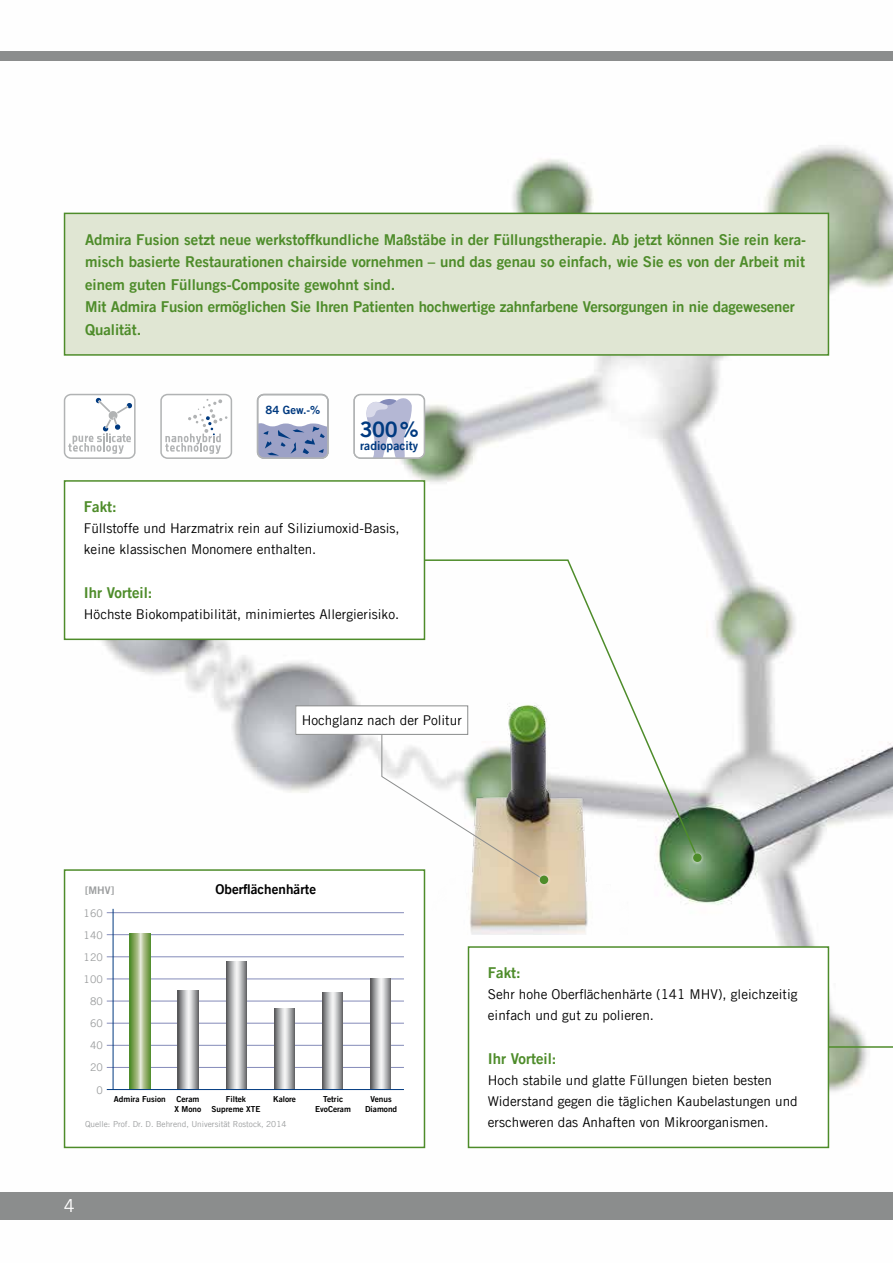
<style>
.page{position:relative;width:893px;height:1263px;background:#fff}
.page>*{position:absolute;margin:0;border:0;box-sizing:border-box;transform-origin:0 0}
.t1{font:21.3px "Trade Gothic LT Com Bd 2";color:#003a80}
.t2{font:18px "Trade Gothic LT Com";color:#fff}
.t3{font:15px/22.5px "Trade Gothic LT Com Bd 2";color:#4e8c2a}
.t4{font:13.5px/21px "Trade Gothic LT Com";color:#000}
.t5{font:13.5px "Trade Gothic LT Com Bd 2";color:#000}
.t6{font:12.15px "Trade Gothic LT Com Bd 2";color:#003a80}
.t7{font:11.4px "Trade Gothic LT Com Bd 2";color:#003a80}
.t8{font:10.5px/22px "Trade Gothic LT Com";color:#9c9e9f;text-align:right}
.t9{font:10.5px "Trade Gothic LT Com Bd 2";color:#9c9e9f}
.t10{font:8.25px/10.5px "Trade Gothic LT Com Bd 2";color:#000;text-align:center}
.t11{font:8.25px "Trade Gothic LT Com";color:#9c9e9f}
</style>
<div class="page">
<img style="left:63px;top:145px;width:830px;height:1004px">
<div style="left:0;top:1192px;width:893px;height:28px;background:#8b8d8d"></div>
<div style="left:0;top:51px;width:893px;height:10px;background:#8b8d8d"></div>
<img style="left:432px;top:860px;width:200px;height:74px">
<svg style="left:381px;top:735px;width:164px;height:146px"></svg>
<div style="left:536px;top:872px;width:16px;height:15px;background:#fff;opacity:.75"></div>
<div style="left:540px;top:875px;width:8px;height:9px;background:#4e8c2a;border-radius:50%"></div>
<div style="left:296px;top:706px;width:172px;height:28px;background:#fff"></div>
<div style="left:295px;top:705px;width:173px;height:30px;border:1px solid #8b8d8d"></div>
<div style="left:64px;top:480px;width:361px;height:160px;background:#fff;border:2px solid #4e8c2a"></div>
<div style="left:64px;top:213px;width:765px;height:143px;background:#e0e6d3;border:2px solid #4e8c2a"></div>
<div style="left:468px;top:946px;width:361px;height:202px;background:#fff;border:2px solid #4e8c2a"></div>
<svg style="left:423px;top:559px;width:276px;height:301px"></svg>
<svg style="left:827px;top:914px;width:66px;height:134px"></svg>
<div style="left:690px;top:850px;width:15px;height:15px;background:#fff;opacity:.75"></div>
<div style="left:693px;top:853px;width:9px;height:9px;background:#4e8c2a;border-radius:50%"></div>
<div style="left:65px;top:394px;width:70px;height:64px;background:#fff;border-radius:6px"></div>
<div style="left:64px;top:394px;width:72px;height:65px;border:2px solid #b1b3b4;border-radius:6px"></div>
<svg style="left:68px;top:397px;width:64px;height:57px"></svg>
<div style="left:64px;top:869px;width:361px;height:279px;background:#fff;border:2px solid #4e8c2a"></div>
<hr style="left:107px;top:1067px;width:297px;height:1px;background:#848bb9">
<hr style="left:107px;top:1045px;width:297px;height:1px;background:#848bb9">
<hr style="left:107px;top:1023px;width:297px;height:1px;background:#848bb9">
<hr style="left:107px;top:1001px;width:297px;height:1px;background:#848bb9">
<hr style="left:107px;top:979px;width:297px;height:1px;background:#848bb9">
<hr style="left:107px;top:956px;width:297px;height:1px;background:#848bb9">
<hr style="left:107px;top:934px;width:297px;height:1px;background:#848bb9">
<hr style="left:107px;top:912px;width:297px;height:1px;background:#848bb9">
<svg style="left:370px;top:979px;width:21px;height:110px;background:#aeaeb0"></svg>
<hr style="left:113px;top:909px;width:1px;height:180px;background:#003a80">
<svg style="left:130px;top:933px;width:20px;height:156px;background:#98b477"></svg>
<svg style="left:178px;top:990px;width:20px;height:99px;background:#b1b2b4"></svg>
<svg style="left:226px;top:961px;width:21px;height:128px;background:#adaeb0"></svg>
<svg style="left:274px;top:1009px;width:21px;height:80px;background:#adaeaf"></svg>
<svg style="left:322px;top:992px;width:21px;height:97px;background:#adaeb0"></svg>
<hr style="left:107px;top:1089px;width:297px;height:1px;background:#003a80">
<div style="left:354px;top:394px;width:70px;height:64px;background:#fff;border-radius:6px"></div>
<svg style="left:366px;top:398px;width:46px;height:58px"></svg>
<div style="left:353px;top:394px;width:72px;height:65px;border:2px solid #b1b3b4;border-radius:6px"></div>
<div style="left:161px;top:394px;width:70px;height:64px;background:#fff;border-radius:6px"></div>
<div style="left:160px;top:394px;width:72px;height:65px;border:2px solid #b1b3b4;border-radius:6px"></div>
<svg style="left:165px;top:399px;width:63px;height:55px"></svg>
<div style="left:258px;top:394px;width:70px;height:64px;background:#fff;border-radius:6px"></div>
<div style="left:257px;top:394px;width:72px;height:65px;border:2px solid #b1b3b4;border-radius:6px"></div>
<svg style="left:258px;top:422px;width:70px;height:36px;background:#97a0c3"></svg>
<p class="t3" style="left:85px;top:228px;width:723px">Admira Fusion setzt neue werkstoffkundliche Maßstäbe in der Füllungstherapie. Ab jetzt können Sie rein kera&shy;misch basierte Restaurationen chairside vornehmen – und das genau so einfach, wie Sie es von der Arbeit mit einem guten Füllungs-Composite gewohnt sind.<br>Mit Admira Fusion ermöglichen Sie Ihren Patienten hochwertige zahnfarbene Versorgungen in nie dagewesener Qualität.</p>
<p class="t7" style="left:265px;top:403px;width:56px">84 Gew.-%</p>
<h1 class="t1" style="left:360px;top:416px;width:61px">300%</h1>
<p class="t6" style="left:360px;top:438px;width:60px">radiopacity</p>
<p class="t3" style="left:84px;top:495px;width:34px">Fakt:</p>
<p class="t4" style="left:84px;top:518px;width:317px">Füllstoffe und Harzmatrix rein auf Siliziumoxid-Basis, keine klassischen Monomere enthalten.</p>
<p class="t3" style="left:84px;top:581px;width:70px">Ihr Vorteil:</p>
<p class="t4" style="left:84px;top:603px;width:317px">Höchste Biokompatibilität, minimiertes Allergierisiko.</p>
<p class="t4" style="left:302px;top:710px;width:162px">Hochglanz nach der Politur</p>
<p class="t9" style="left:85px;top:884px;width:31px">[MHV]</p>
<p class="t5" style="left:216px;top:881px;width:102px">Oberflächenhärte</p>
<p class="t8" style="left:84px;top:902px;width:21px">160<br>140<br>120<br>100<br>80<br>60<br>40<br>20<br>0</p>
<p class="t10" style="left:114px;top:1093px;width:54px">Admira Fusion</p>
<p class="t10" style="left:174px;top:1093px;width:28px;text-align:left">Ceram<br>X Mono</p>
<p class="t10" style="left:212px;top:1093px;width:50px">Filtek<br>Supreme XTE</p>
<p class="t10" style="left:273px;top:1093px;width:24px">Kalore</p>
<p class="t10" style="left:315px;top:1093px;width:37px">Tetric<br>EvoCeram</p>
<p class="t10" style="left:365px;top:1093px;width:34px">Venus<br>Diamond</p>
<p class="t3" style="left:488px;top:961px;width:34px">Fakt:</p>
<p class="t4" style="left:488px;top:984px;width:311px">Sehr hohe Oberflächenhärte (141 MHV), gleichzeitig einfach und gut zu polieren.</p>
<p class="t3" style="left:488px;top:1047px;width:70px">Ihr Vorteil:</p>
<p class="t4" style="left:488px;top:1069px;width:311px">Hoch stabile und glatte Füllungen bieten besten<br>Widerstand gegen die täglichen Kaubelastungen und</p>
<p class="t11" style="left:85px;top:1119px;width:203px">Quelle: Prof. Dr. D. Behrend, Universität Rostock, 2014</p>
<p class="t4" style="left:488px;top:1111px;width:282px">erschweren das Anhaften von Mikroorganismen.</p>
<p class="t2" style="left:64px;top:1195px;width:12px">4</p>
</div>
